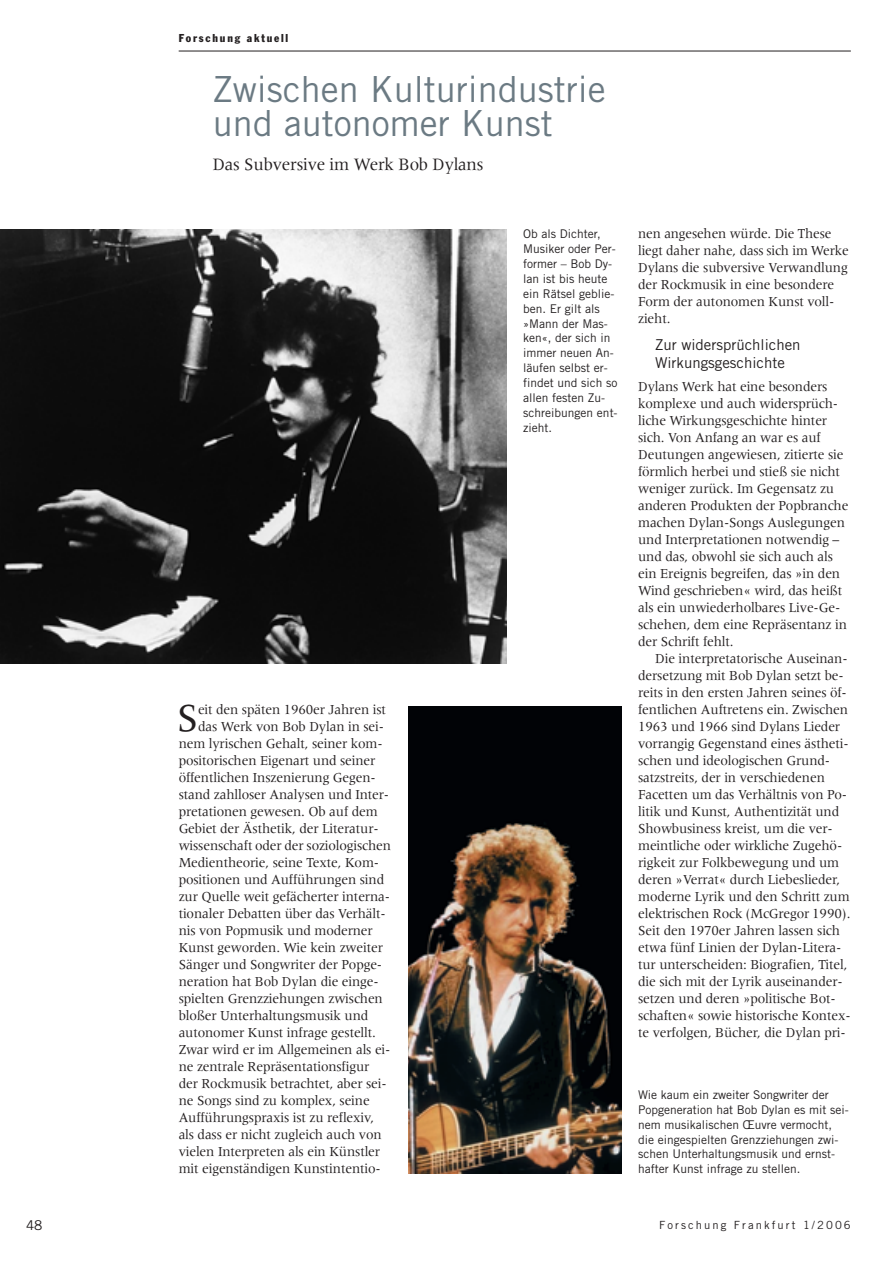
<style>
.page{position:relative;width:893px;height:1263px;background:#fff}
.page>*{position:absolute;margin:0;border:0;box-sizing:border-box;transform-origin:0 0}
.t1{font:41.1px "Meridien";color:#231f20;scale:.95 1}
.t2{font:36px/34px "Trade Gothic";color:#6b7a83}
.t3{font:18px "Meridien";letter-spacing:-.01em;color:#231f20;scale:.95 1}
.t4{font:15px/18px "Trade Gothic";color:#231f20}
.t5{font:14.25px/17px "Meridien";letter-spacing:-.01em;color:#231f20;scale:.95 1}
.t6{font:14.25px/17px "Meridien";letter-spacing:-.01em;color:#231f20;scale:.94 1}
.t7{font:13.5px "Trade Gothic";color:#231f20}
.t8{font:12px/14.9px "Trade Gothic";color:#231f20}
.t9{font:11.25px "Trade Gothic";letter-spacing:.185em;color:#231f20}
.t10{font:condensed 11.25px "Franklin Gothic";letter-spacing:.16em;color:#231f20}
</style>
<div class="page">
<hr style="left:179px;top:51px;width:671px;height:1px;background:#231f20">
<img style="left:0;top:229px;width:506px;height:434px">
<img style="left:408px;top:707px;width:213px;height:467px">
<p class="t10" style="left:179px;top:34px;width:111px">Forschung aktuell</p>
<h2 class="t2" style="left:213px;top:75px;width:395px">Zwischen Kulturindustrie und autonomer Kunst</h2>
<p class="t3" style="left:213px;top:157px;width:286px">Das Subversive im Werk Bob Dylans</p>
<h1 class="t1" style="left:177px;top:702px;width:24px">S</h1>
<p class="t5" style="left:198px;top:702px;width:199px">eit den späten 1960er Jahren ist</p>
<p class="t5" style="left:198px;top:719px;width:197px">das Werk von Bob Dylan in sei-</p>
<p class="t5" style="left:179px;top:736px;width:216px">nem lyrischen Gehalt, seiner kom-</p>
<p class="t5" style="left:179px;top:753px;width:209px">positorischen Eigenart und seiner</p>
<p class="t5" style="left:179px;top:770px;width:209px">öffentlichen Inszenierung Gegen-</p>
<p class="t5" style="left:179px;top:787px;width:223px">stand zahlloser Analysen und Inter-</p>
<p class="t5" style="left:179px;top:804px;width:211px">pretationen gewesen. Ob auf dem</p>
<p class="t5" style="left:179px;top:821px;width:212px">Gebiet der Ästhetik, der Literatur-</p>
<p class="t5" style="left:179px;top:838px;width:225px">wissenschaft oder der soziologischen</p>
<p class="t5" style="left:179px;top:855px;width:212px">Medientheorie, seine Texte, Kom-</p>
<p class="t5" style="left:179px;top:872px;width:218px">positionen und Aufführungen sind</p>
<p class="t5" style="left:179px;top:889px;width:224px">zur Quelle weit gefächerter interna-</p>
<p class="t5" style="left:179px;top:906px;width:219px">tionaler Debatten über das Verhält-</p>
<p class="t5" style="left:179px;top:923px;width:206px">nis von Popmusik und moderner</p>
<p class="t5" style="left:179px;top:940px;width:216px">Kunst geworden. Wie kein zweiter</p>
<p class="t5" style="left:179px;top:957px;width:216px">Sänger und Songwriter der Popge-</p>
<p class="t5" style="left:179px;top:974px;width:212px">neration hat Bob Dylan die einge-</p>
<p class="t5" style="left:179px;top:991px;width:216px">spielten Grenzziehungen zwischen</p>
<p class="t5" style="left:179px;top:1008px;width:201px">bloßer Unterhaltungsmusik und</p>
<p class="t5" style="left:179px;top:1025px;width:209px">autonomer Kunst infrage gestellt.</p>
<p class="t5" style="left:179px;top:1043px;width:224px">Zwar wird er im Allgemeinen als ei-</p>
<p class="t5" style="left:179px;top:1060px;width:202px">ne zentrale Repräsentationsfigur</p>
<p class="t5" style="left:179px;top:1077px;width:220px">der Rockmusik betrachtet, aber sei-</p>
<p class="t5" style="left:179px;top:1094px;width:203px">ne Songs sind zu komplex, seine</p>
<p class="t5" style="left:179px;top:1111px;width:207px">Aufführungspraxis ist zu reflexiv,</p>
<p class="t5" style="left:179px;top:1128px;width:215px">als dass er nicht zugleich auch von</p>
<p class="t5" style="left:179px;top:1145px;width:214px">vielen Interpreten als ein Künstler</p>
<p class="t5" style="left:179px;top:1162px;width:214px">mit eigenständigen Kunstintentio-</p>
<p class="t8" style="left:523px;top:228px;width:96px">Ob als Dichter,<br>Musiker oder Per&shy;former – Bob Dy&shy;lan ist bis heute ein Rätsel geblie&shy;ben. Er gilt als »Mann der Mas&shy;ken«, der sich in immer neuen An&shy;läufen selbst er&shy;findet und sich so allen festen Zu&shy;schreibungen ent&shy;zieht.</p>
<p class="t6" style="left:638px;top:226px;width:226px">nen angesehen würde. Die These liegt daher nahe, dass sich im Werke<br>Dylans die subversive Verwandlung der Rockmusik in eine besondere<br>Form der autonomen Kunst voll&shy;zieht.</p>
<p class="t4" style="left:655px;top:337px;width:147px">Zur widersprüchlichen<br>Wirkungsgeschichte</p>
<p class="t5" style="left:638px;top:379px;width:223px">Dylans Werk hat eine besonders komplexe und auch widersprüch&shy;liche Wirkungsgeschichte hinter sich. Von Anfang an war es auf<br>Deutungen angewiesen, zitierte sie förmlich herbei und stieß sie nicht weniger zurück. Im Gegensatz zu anderen Produkten der Popbranche machen Dylan-Songs Auslegungen und Interpretationen notwendig – und das, obwohl sie sich auch als ein Ereignis begreifen, das »in den<br>Wind geschrieben« wird, das heißt als ein unwiederholbares Live-Ge&shy;schehen, dem eine Repräsentanz in der Schrift fehlt.</p>
<p class="t5" style="left:638px;top:651px;width:225px;text-indent:17px">Die interpretatorische Auseinan&shy;dersetzung mit Bob Dylan setzt be&shy;reits in den ersten Jahren seines öf&shy;fentlichen Auftretens ein. Zwischen 1963 und 1966 sind Dylans Lieder vorrangig Gegenstand eines ästheti&shy;schen und ideologischen Grund&shy;satzstreits, der in verschiedenen Facetten um das Verhältnis von Po&shy;litik und Kunst, Authentizität und Showbusiness kreist, um die ver&shy;meintliche oder wirkliche Zugehö&shy;rigkeit zur Folkbewegung und um deren »Verrat« durch Liebeslieder, moderne Lyrik und den Schritt zum elektrischen Rock (McGregor 1990).<br>Seit den 1970er Jahren lassen sich etwa fünf Linien der Dylan-Litera&shy;tur unterscheiden: Biografien, Titel, die sich mit der Lyrik auseinander&shy;setzen und deren »politische Bot&shy;schaften« sowie historische Kontex&shy;te verfolgen, Bücher, die Dylan pri-</p>
<p class="t8" style="left:638px;top:1088px;width:212px">Wie kaum ein zweiter Songwriter der Popgeneration hat Bob Dylan es mit sei&shy;nem musikalischen Œuvre vermocht, die eingespielten Grenzziehungen zwi&shy;schen Unterhaltungsmusik und ernst&shy;hafter Kunst infrage zu stellen.</p>
<p class="t7" style="left:26px;top:1220px;width:18px">48</p>
<p class="t9" style="left:659px;top:1221px;width:193px">Forschung Frankfurt 1/2006</p>
</div>
